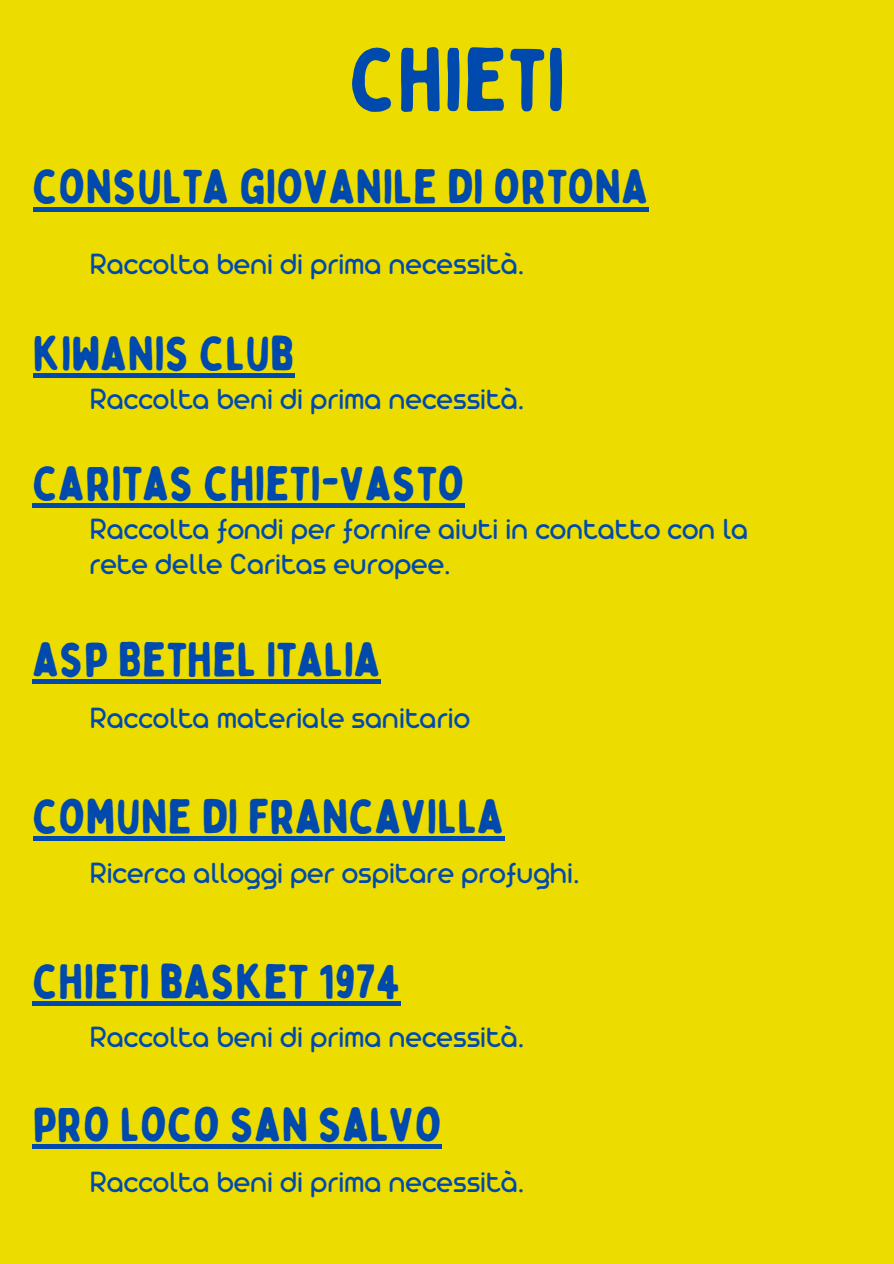
<style>
.page{position:relative;width:894px;height:1264px;background:#fff}
.page>*{position:absolute;margin:0;border:0;box-sizing:border-box;transform-origin:0 0}
.t1{font:88.65px "Bobby Jones Soft";color:#004aad}
.t2{font:48.15px "Bobby Jones Soft";color:#004aad}
.t3{font:31.5px/35px "Arista Pro";color:#004aad}
</style>
<div class="page">
<div style="left:0;top:0;width:893px;height:1263px;background:#eddc00"></div>
<hr style="left:33px;top:207px;width:615px;height:4px;background:#004aad">
<hr style="left:33px;top:373px;width:261px;height:4px;background:#004aad">
<hr style="left:33px;top:679px;width:348px;height:4px;background:#004aad">
<div style="left:33px;top:1001px;width:368px;height:5px;background:#004aad"></div>
<div style="left:33px;top:1144px;width:409px;height:5px;background:#004aad"></div>
<hr style="left:33px;top:503px;width:431px;height:4px;background:#004aad">
<hr style="left:33px;top:836px;width:471px;height:4px;background:#004aad">
<p class="t1" style="left:350px;top:25px;width:217px">CHIETI</p>
<p class="t2" style="left:33px;top:157px;width:617px">CONSULTA GIOVANILE DI ORTONA</p>
<p class="t3" style="left:89px;top:249px;width:437px">Raccolta beni di prima necessità.</p>
<p class="t2" style="left:33px;top:323px;width:263px">KIWANIS CLUB</p>
<p class="t3" style="left:89px;top:384px;width:437px">Raccolta beni di prima necessità.</p>
<p class="t2" style="left:33px;top:453px;width:433px">CARITAS CHIETI-VASTO</p>
<p class="t3" style="left:89px;top:514px;width:660px">Raccolta fondi per fornire aiuti in contatto con la rete delle Caritas europee.</p>
<p class="t2" style="left:33px;top:629px;width:349px">ASP BETHEL ITALIA</p>
<p class="t3" style="left:89px;top:703px;width:382px">Raccolta materiale sanitario</p>
<p class="t2" style="left:33px;top:786px;width:473px">COMUNE DI FRANCAVILLA</p>
<p class="t3" style="left:89px;top:858px;width:492px">Ricerca alloggi per ospitare profughi.</p>
<p class="t2" style="left:33px;top:951px;width:369px">CHIETI BASKET 1974</p>
<p class="t3" style="left:89px;top:1022px;width:437px">Raccolta beni di prima necessità.</p>
<p class="t2" style="left:33px;top:1094px;width:411px">PRO LOCO SAN SALVO</p>
<p class="t3" style="left:89px;top:1167px;width:437px">Raccolta beni di prima necessità.</p>
</div>
